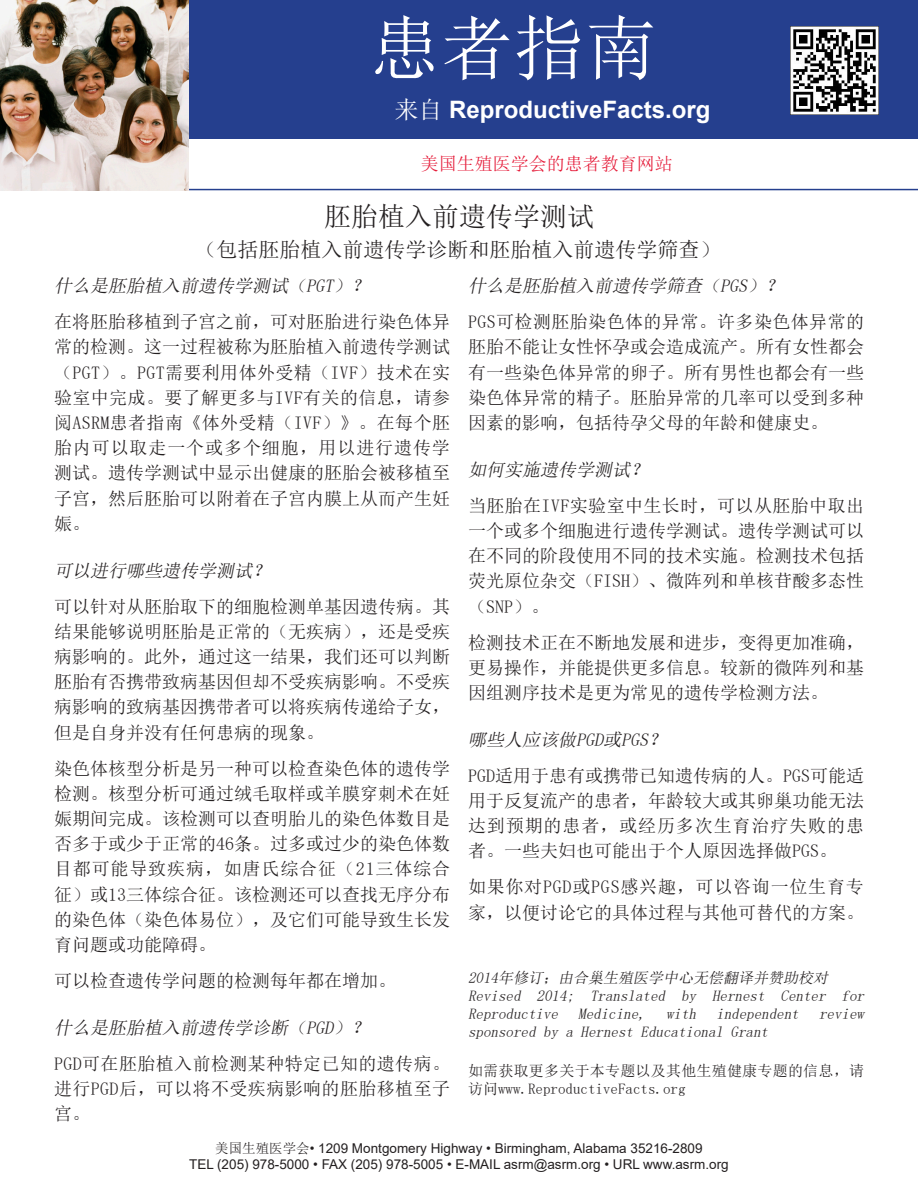
<style>
.page{position:relative;width:918px;height:1188px;background:#fff}
.page>*{position:absolute;margin:0;border:0;box-sizing:border-box;transform-origin:0 0}
.t1{font:72px "Sim Sun";color:#fff}
.t2{font:27px "Sim Sun";color:#231f20}
.t3{font:700 24px "Arial";color:#fff}
.t4{font:21px "Sim Sun";color:#231f20}
.t5{font:18px/25.2px "Sim Sun";color:#231f20;text-align:justify}
.t6{font:italic 18px "Sim Sun";color:#231f20}
.t7{font:18px/25.2px "Sim Sun";letter-spacing:.045em;color:#231f20}
.t8{font:18px "Sim Sun";color:#e51836}
.t9{font:italic 15px/18px "Sim Sun";color:#231f20;text-align:justify}
.t10{font:15px/18px "Sim Sun";letter-spacing:.015em;color:#231f20}
.t11{font:13.5px "Arial";color:#231f20}
.s1{font-family:"Sim Sun";font-weight:400}
.s2{font-family:"Sim Sun"}
</style>
<div class="page">
<div style="left:189px;top:0;width:729px;height:139px;background:#253f8e"></div>
<hr style="left:0;top:189px;width:918px;height:1px;background:#253f8e">
<img style="left:0;top:0;width:189px;height:191px">
<img style="left:791px;top:26px;width:88px;height:88px">
<p class="t1" style="left:369px;top:12px;width:289px">患者指南</p>
<p class="t3" style="left:394px;top:92px;width:318px"><span class="s1">来自</span> ReproductiveFacts.org</p>
<p class="t8" style="left:421px;top:155px;width:253px">美国生殖医学会的患者教育网站</p>
<p class="t2" style="left:324px;top:202px;width:271px">胚胎植入前遗传学测试</p>
<p class="t4" style="left:195px;top:239px;width:526px">（包括胚胎植入前遗传学诊断和胚胎植入前遗传学筛查）</p>
<p class="t6" style="left:54px;top:277px;width:320px">什么是胚胎植入前遗传学测试（PGT）？</p>
<p class="t5" style="left:54px;top:309px;width:398px">在将胚胎移植到子宫之前，可对胚胎进行染色体异常的检测。这一过程被称为胚胎植入前遗传学测试（PGT）。PGT需要利用体外受精（IVF）技术在实验室中完成。要了解更多与IVF有关的信息，请参阅ASRM患者指南《体外受精（IVF）》。在每个胚胎内可以取走一个或多个细胞，用以进行遗传学测试。遗传学测试中显示出健康的胚胎会被移植至子宫，然后胚胎可以附着在子宫内膜上从而产生妊娠。</p>
<p class="t6" style="left:54px;top:561px;width:221px">可以进行哪些遗传学测试？</p>
<p class="t5" style="left:54px;top:594px;width:397px">可以针对从胚胎取下的细胞检测单基因遗传病。其结果能够说明胚胎是正常的（无疾病），还是受疾病影响的。此外，通过这一结果，我们还可以判断胚胎有否携带致病基因但却不受疾病影响。不受疾病影响的致病基因携带者可以将疾病传递给子女，但是自身并没有任何患病的现象。</p>
<p class="t5" style="left:54px;top:756px;width:398px">染色体核型分析是另一种可以检查染色体的遗传学检测。核型分析可通过绒毛取样或羊膜穿刺术在妊娠期间完成。该检测可以查明胎儿的染色体数目是否多于或少于正常的46条。过多或过少的染色体数目都可能导致疾病，如唐氏综合征（21三体综合征）或13三体综合征。该检测还可以查找无序分布的染色体（染色体易位），及它们可能导致生长发育问题或功能障碍。</p>
<p class="t5" style="left:54px;top:968px;width:343px">可以检查遗传学问题的检测每年都在增加。</p>
<p class="t6" style="left:54px;top:1018px;width:320px">什么是胚胎植入前遗传学诊断（PGD）？</p>
<p class="t5" style="left:54px;top:1051px;width:398px">PGD可在胚胎植入前检测某种特定已知的遗传病。进行PGD后，可以将不受疾病影响的胚胎移植至子宫。</p>
<p class="t6" style="left:468px;top:277px;width:320px">什么是胚胎植入前遗传学筛查（PGS）？</p>
<p class="t5" style="left:468px;top:309px;width:398px">PGS可检测胚胎染色体的异常。许多染色体异常的胚胎不能让女性怀孕或会造成流产。所有女性都会有一些染色体异常的卵子。所有男性也都会有一些染色体异常的精子。胚胎异常的几率可以受到多种因素的影响，包括待孕父母的年龄和健康史。</p>
<p class="t6" style="left:468px;top:460px;width:185px">如何实施遗传学测试？</p>
<p class="t5" style="left:468px;top:493px;width:398px">当胚胎在IVF实验室中生长时，可以从胚胎中取出一个或多个细胞进行遗传学测试。遗传学测试可以在不同的阶段使用不同的技术实施。检测技术包括荧光原位杂交（FISH）、微阵列和单核苷酸多态性（SNP）。</p>
<p class="t5" style="left:468px;top:630px;width:397px">检测技术正在不断地发展和进步，变得更加准确，更易操作，并能提供更多信息。较新的微阵列和基因组测序技术是更为常见的遗传学检测方法。</p>
<p class="t6" style="left:468px;top:730px;width:203px">哪些人应该做PGD或PGS？</p>
<p class="t5" style="left:468px;top:763px;width:397px">PGD适用于患有或携带已知遗传病的人。PGS可能适用于反复流产的患者，年龄较大或其卵巢功能无法达到预期的患者，或经历多次生育治疗失败的患者。一些夫妇也可能出于个人原因选择做PGS。</p>
<p class="t7" style="left:468px;top:874px;width:397px">如果你对PGD或PGS感兴趣，可以咨询一位生育专家，以便讨论它的具体过程与其他可替代的方案。</p>
<p class="t9" style="left:468px;top:968px;width:364px">2014年修订；由合巢生殖医学中心无偿翻译并赞助校对</p>
<p class="t9" style="left:468px;top:986px;width:400px">Revised 2014; Translated by Hernest Center for Reproductive Medicine, with independent review sponsored by a Hernest Educational Grant</p>
<p class="t10" style="left:468px;top:1062px;width:398px">如需获取更多关于本专题以及其他生殖健康专题的信息，请访问www.ReproductiveFacts.org</p>
<p class="t11" style="left:215px;top:1139px;width:489px"><span class="s2">美国生殖医学会</span>• 1209 Montgomery Highway • Birmingham, Alabama 35216-2809</p>
<p class="t11" style="left:189px;top:1155px;width:541px">TEL (205) 978-5000 • FAX (205) 978-5005 • E-MAIL asrm@asrm.org • URL www.asrm.org</p>
</div>
